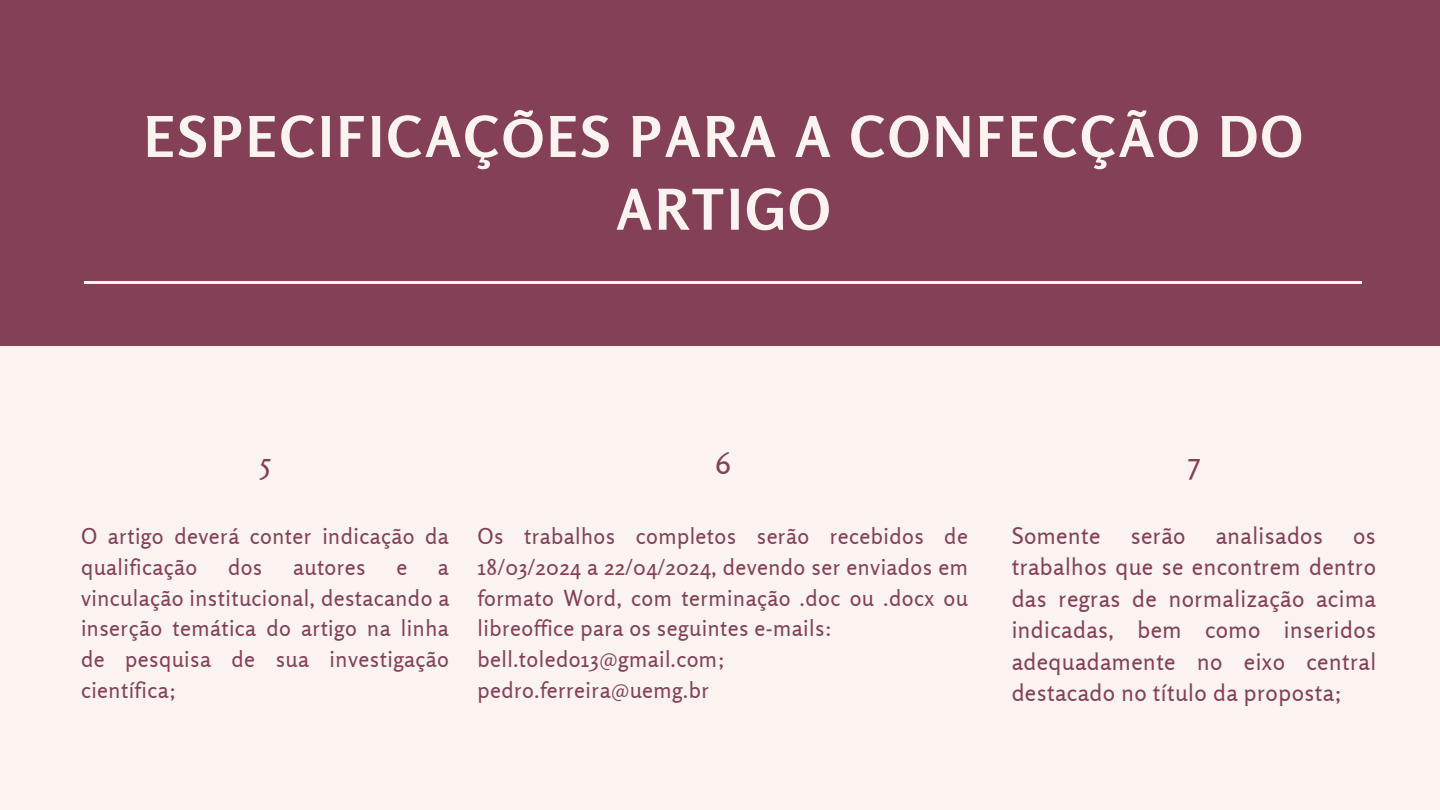
<style>
.page{position:relative;width:1440px;height:810px;background:#844057}
.page>*{position:absolute;margin:0;border:0;box-sizing:border-box;transform-origin:0 0}
.t1{font:700 56px/72.8px "Rosario";letter-spacing:.06em;color:#faf3f0;text-align:center}
.t2{font:30px "Rosario";color:#844057}
.t3{font:23px/31.5px "Rosario";letter-spacing:.02em;color:#844057;text-align:justify}
.t4{font:22px/30.8px "Rosario";letter-spacing:.02em;color:#844057}
</style>
<div class="page">
<div style="left:0;top:346px;width:1440px;height:464px;background:#faf3f0"></div>
<hr style="left:84px;top:281px;width:1278px;height:3px;background:#faf3f0">
<h1 class="t1" style="left:144px;top:100px;width:1160px">ESPECIFICAÇÕES PARA A CONFECÇÃO DO<br>ARTIGO</h1>
<h2 class="t2" style="left:260px;top:445px;width:13px">5</h2>
<p class="t4" style="left:81px;top:521px;width:369px">O artigo deverá conter indicação da qualificação</p>
<p class="t4" style="left:228px;top:551px;width:36px">dos</p>
<p class="t4" style="left:293px;top:551px;width:74px">autores</p>
<p class="t4" style="left:396px;top:551px;width:12px">e</p>
<p class="t4" style="left:81px;top:551px;width:370px;text-align:justify;text-indent:357px">a vinculação institucional, destacando a inserção temática do artigo na linha de pesquisa de sua investigação científica;</p>
<h2 class="t2" style="left:715px;top:445px;width:18px">6</h2>
<p class="t4" style="left:478px;top:521px;width:492px">Os trabalhos completos serão recebidos de 18/03/2024 a 22/04/2024, devendo ser enviados em formato Word, com terminação .doc ou .docx ou libreoffice para os seguintes e-mails: bell.toledo13@gmail.com;<br>pedro.ferreira@uemg.br</p>
<h2 class="t2" style="left:1188px;top:445px;width:14px">7</h2>
<p class="t3" style="left:1012px;top:520px;width:90px">Somente</p>
<p class="t3" style="left:1131px;top:520px;width:56px">serão</p>
<p class="t3" style="left:1216px;top:520px;width:109px">analisados</p>
<p class="t3" style="left:1012px;top:520px;width:366px;text-indent:341px">os trabalhos que se encontrem dentro das regras de normalização acima indicadas, bem como inseridos adequadamente no eixo central destacado no título da proposta;</p>
</div>
